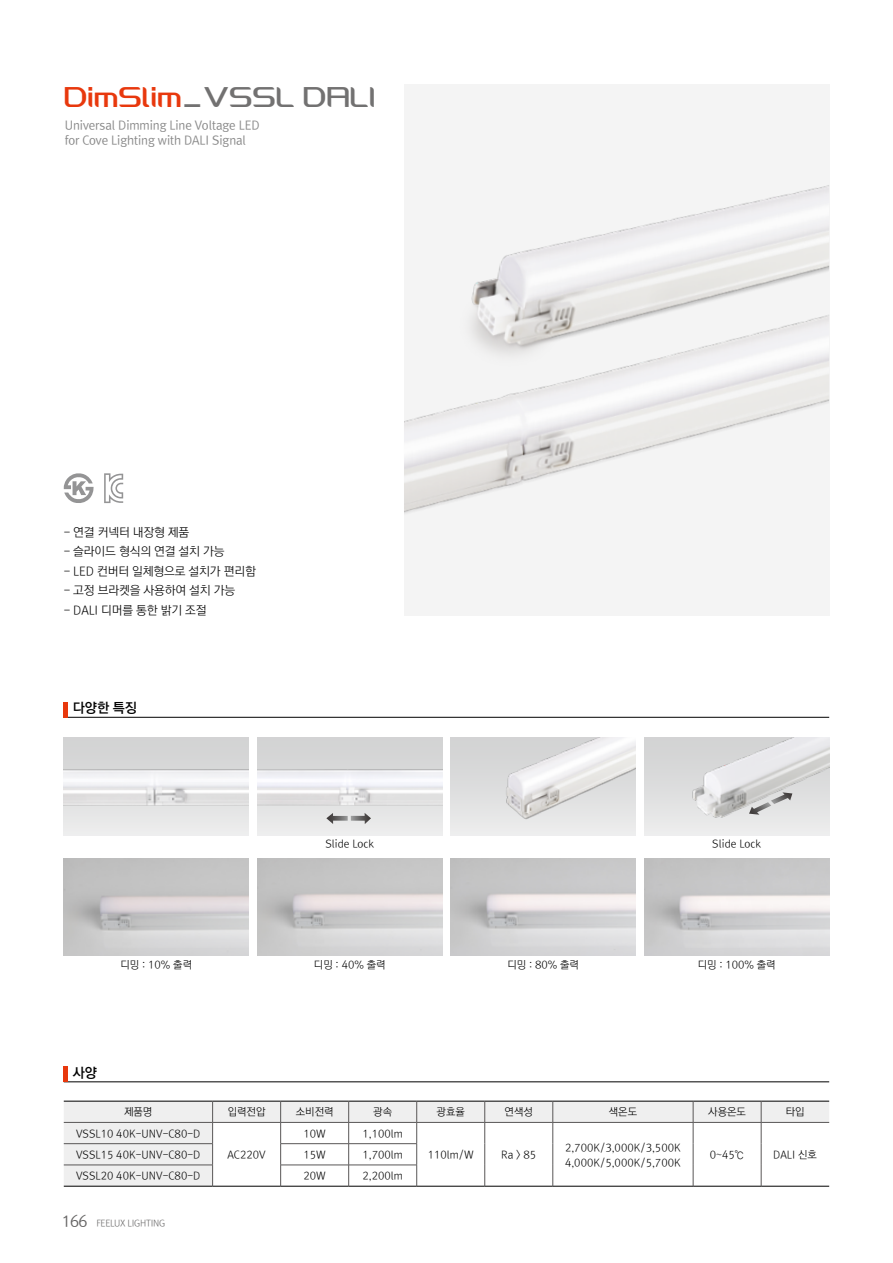
<style>
.page{position:relative;width:893px;height:1263px;background:#fff}
.page>*{position:absolute;margin:0;border:0;box-sizing:border-box;transform-origin:0 0}
.t1{font:30px "HH Feelux 2.0";color:#727171}
.t2{font:13.5px "Rix Go B";color:#000}
.t3{font:12px "Rix Go L";letter-spacing:-.01em;color:#000}
.t4{font:12px/15px "Rix Go M";letter-spacing:-.01em;color:#898989}
.t5{font:10.5px/15px "Rix Go L";color:#000}
.t6{font:9px "Rix Go L";letter-spacing:-.03em;color:#656464}
.s1{color:#e8380d}
.s2{font-family:"Rix Go M";font-size:15px}
</style>
<div class="page">
<img style="left:644px;top:738px;width:185px;height:97px">
<svg style="left:741px;top:789px;width:51px;height:31px"></svg>
<svg style="left:64px;top:738px;width:185px;height:97px"></svg>
<img style="left:64px;top:747px;width:185px;height:85px">
<img style="left:451px;top:738px;width:185px;height:97px">
<hr style="left:64px;top:717px;width:765px;height:1px;background:#000">
<hr style="left:64px;top:702px;width:4px;height:15px;background:#e8380d">
<svg style="left:257px;top:738px;width:185px;height:97px"></svg>
<img style="left:257px;top:747px;width:185px;height:85px">
<svg style="left:326px;top:813px;width:45px;height:11px"></svg>
<hr style="left:64px;top:1081px;width:765px;height:1px;background:#000">
<hr style="left:64px;top:1066px;width:4px;height:16px;background:#e8380d">
<hr style="left:64px;top:1186px;width:149px;height:1px;background:#000">
<hr style="left:213px;top:1186px;width:68px;height:1px;background:#000">
<hr style="left:281px;top:1186px;width:68px;height:1px;background:#000">
<hr style="left:349px;top:1186px;width:68px;height:1px;background:#000">
<hr style="left:417px;top:1186px;width:68px;height:1px;background:#000">
<hr style="left:485px;top:1186px;width:68px;height:1px;background:#000">
<hr style="left:553px;top:1186px;width:140px;height:1px;background:#000">
<hr style="left:693px;top:1186px;width:68px;height:1px;background:#000">
<hr style="left:761px;top:1186px;width:68px;height:1px;background:#000">
<svg style="left:64px;top:1101px;width:765px;height:85px"></svg>
<img style="left:64px;top:858px;width:185px;height:98px">
<img style="left:257px;top:858px;width:185px;height:98px">
<img style="left:451px;top:858px;width:185px;height:98px">
<img style="left:644px;top:858px;width:185px;height:98px">
<svg style="left:64px;top:473px;width:30px;height:30px"></svg>
<svg style="left:104px;top:473px;width:19px;height:30px"></svg>
<div style="left:404px;top:84px;width:425px;height:532px;background:#f4f4f4"></div>
<img style="left:404px;top:185px;width:425px;height:329px">
<h1 class="t1" style="left:64px;top:82px;width:313px"><span class="s1">DimSlim</span>_VSSL DALI</h1>
<p class="t4" style="left:65px;top:118px;width:196px">Universal Dimming Line Voltage LED for Cove Lighting with DALI Signal</p>
<p class="t3" style="left:64px;top:525px;width:127px">- 연결 커넥터 내장형 제품</p>
<p class="t3" style="left:64px;top:544px;width:162px">- 슬라이드 형식의 연결 설치 가능</p>
<p class="t3" style="left:64px;top:564px;width:194px">- LED 컨버터 일체형으로 설치가 편리함</p>
<p class="t3" style="left:64px;top:583px;width:173px">- 고정 브라켓을 사용하여 설치 가능</p>
<p class="t3" style="left:64px;top:603px;width:144px">- DALI 디머를 통한 밝기 조절</p>
<p class="t2" style="left:73px;top:700px;width:66px">다양한 특징</p>
<p class="t5" style="left:325px;top:836px;width:50px">Slide Lock</p>
<p class="t5" style="left:712px;top:836px;width:50px">Slide Lock</p>
<p class="t5" style="left:120px;top:957px;width:73px">디밍 : 10% 출력</p>
<p class="t5" style="left:314px;top:957px;width:73px">디밍 : 40% 출력</p>
<p class="t5" style="left:507px;top:957px;width:73px">디밍 : 80% 출력</p>
<p class="t5" style="left:698px;top:957px;width:80px">디밍 : 100% 출력</p>
<p class="t2" style="left:73px;top:1064px;width:26px">사양</p>
<p class="t5" style="left:124px;top:1105px;width:30px">제품명</p>
<p class="t5" style="left:228px;top:1105px;width:39px">입력전압</p>
<p class="t5" style="left:296px;top:1105px;width:39px">소비전력</p>
<p class="t5" style="left:373px;top:1105px;width:20px">광속</p>
<p class="t5" style="left:437px;top:1105px;width:30px">광효율</p>
<p class="t5" style="left:505px;top:1105px;width:30px">연색성</p>
<p class="t5" style="left:609px;top:1105px;width:30px">색온도</p>
<p class="t5" style="left:708px;top:1105px;width:39px">사용온도</p>
<p class="t5" style="left:786px;top:1105px;width:20px">타입</p>
<p class="t5" style="left:76px;top:1126px;width:126px">VSSL10 40K-UNV-C80-D</p>
<p class="t5" style="left:227px;top:1147px;width:40px">AC220V</p>
<p class="t5" style="left:303px;top:1126px;width:24px">10W</p>
<p class="t5" style="left:362px;top:1126px;width:42px">1,100lm</p>
<p class="t5" style="left:428px;top:1147px;width:47px">110lm/W</p>
<p class="t5" style="left:501px;top:1147px;width:36px">Ra &gt; 85</p>
<p class="t5" style="left:565px;top:1140px;width:117px">2,700K/3,000K/3,500K<br>4,000K/5,000K/5,700K</p>
<p class="t5" style="left:76px;top:1147px;width:126px">VSSL15 40K-UNV-C80-D</p>
<p class="t5" style="left:303px;top:1147px;width:24px">15W</p>
<p class="t5" style="left:362px;top:1147px;width:42px">1,700lm</p>
<p class="t5" style="left:710px;top:1147px;width:36px">0~45℃</p>
<p class="t5" style="left:773px;top:1147px;width:45px">DALI 신호</p>
<p class="t5" style="left:76px;top:1168px;width:126px">VSSL20 40K-UNV-C80-D</p>
<p class="t5" style="left:303px;top:1168px;width:24px">20W</p>
<p class="t5" style="left:362px;top:1168px;width:42px">2,200lm</p>
<p class="t6" style="left:62px;top:1218px;width:105px"><span class="s2">166</span> FEELUX LIGHTING</p>
</div>
